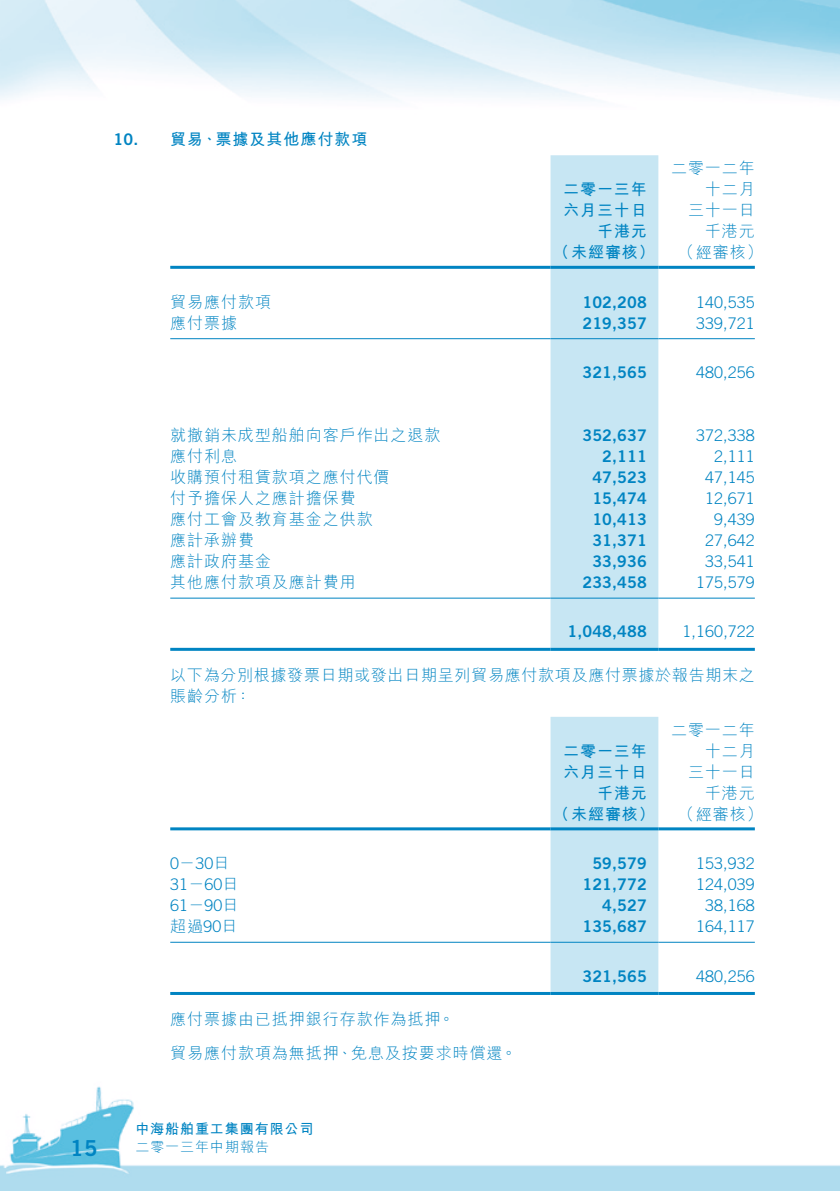
<style>
.page{position:relative;width:840px;height:1191px;background:#fff}
.page>*{position:absolute;margin:0;border:0;box-sizing:border-box;transform-origin:0 0}
.t1{font:22px "Trade Gothic LT Std Bd 2";color:#0084c2}
.Notes{font:300 16px/21px "M Hei HK";letter-spacing:.06em;color:#0084c2}
.Notes-2{font:300 16px "Trade Gothic LT Std";letter-spacing:.01em;color:#0084c2}
.Notes-3{font:16px "Trade Gothic LT Std Bd 2";letter-spacing:.01em;color:#0084c2}
.Notes-4{font:700 16px "M Hei HK";letter-spacing:.06em;color:#0084c2}
.Notes_HD1{font:700 16px "M Hei HK";letter-spacing:.06em;color:#0084c2}
.Notes_HD1-2{font:16px "Trade Gothic LT Std Bd 2";color:#0084c2}
.t2{font:700 14px "M Hei HK";letter-spacing:.065em;color:#0084c2}
.t3{font:300 14px "M Hei HK";letter-spacing:.07em;color:#0084c2}
.s1{font-family:"M Hei HK"}
.s2{font-family:"Trade Gothic LT Std"}
</style>
<div class="page">
<img style="left:0;top:1086px;width:839px;height:105px">
<div style="left:550px;top:155px;width:108px;height:493px;background:#c7e6f3"></div>
<hr style="left:170px;top:266px;width:380px;height:3px;background:#0084c2">
<hr style="left:550px;top:266px;width:108px;height:3px;background:#0084c2">
<hr style="left:658px;top:266px;width:96px;height:3px;background:#0084c2">
<hr style="left:170px;top:338px;width:380px;height:1px;background:#0084c2">
<hr style="left:550px;top:338px;width:108px;height:1px;background:#0084c2">
<hr style="left:658px;top:338px;width:96px;height:1px;background:#0084c2">
<hr style="left:170px;top:597px;width:380px;height:1px;background:#0084c2">
<hr style="left:550px;top:597px;width:108px;height:1px;background:#0084c2">
<hr style="left:658px;top:597px;width:96px;height:1px;background:#0084c2">
<hr style="left:170px;top:648px;width:380px;height:3px;background:#0084c2">
<hr style="left:550px;top:648px;width:108px;height:3px;background:#0084c2">
<hr style="left:658px;top:648px;width:96px;height:3px;background:#0084c2">
<div style="left:550px;top:717px;width:108px;height:275px;background:#c7e6f3"></div>
<hr style="left:170px;top:827px;width:380px;height:3px;background:#0084c2">
<hr style="left:550px;top:827px;width:108px;height:3px;background:#0084c2">
<hr style="left:658px;top:827px;width:96px;height:3px;background:#0084c2">
<hr style="left:170px;top:941px;width:380px;height:1px;background:#0084c2">
<hr style="left:550px;top:941px;width:108px;height:1px;background:#0084c2">
<hr style="left:658px;top:941px;width:96px;height:1px;background:#0084c2">
<hr style="left:170px;top:992px;width:380px;height:3px;background:#0084c2">
<hr style="left:550px;top:992px;width:108px;height:3px;background:#0084c2">
<hr style="left:658px;top:992px;width:96px;height:3px;background:#0084c2">
<p class="Notes_HD1-2" style="left:113px;top:129px;width:26px">10.</p>
<p class="Notes_HD1" style="left:170px;top:127px;width:198px">貿易、票據及其他應付款項</p>
<p class="Notes-4" style="left:562px;top:178px;width:85px">二零一三年</p>
<p class="Notes-4" style="left:562px;top:199px;width:85px">六月三十日</p>
<p class="Notes-4" style="left:596px;top:220px;width:51px">千港元</p>
<p class="Notes" style="left:670px;top:158px;width:85px">二零一二年</p>
<p class="Notes" style="left:704px;top:179px;width:51px">十二月</p>
<p class="Notes" style="left:687px;top:200px;width:68px">三十一日</p>
<p class="Notes" style="left:704px;top:221px;width:51px">千港元</p>
<p class="Notes-4" style="left:553px;top:241px;width:103px">（未經審核）</p>
<p class="Notes" style="left:678px;top:242px;width:86px">（經審核(</p>
<p class="Notes" style="left:170px;top:291px;width:102px">貿易應付款項</p>
<p class="Notes-3" style="left:582px;top:292px;width:66px">102,208</p>
<p class="Notes-2" style="left:695px;top:292px;width:60px">140,535</p>
<p class="Notes" style="left:170px;top:312px;width:68px">應付票據</p>
<p class="Notes-3" style="left:582px;top:313px;width:66px">219,357</p>
<p class="Notes-2" style="left:695px;top:313px;width:60px">339,721</p>
<p class="Notes-3" style="left:582px;top:362px;width:66px">321,565</p>
<p class="Notes-2" style="left:695px;top:363px;width:60px">480,256</p>
<p class="Notes" style="left:170px;top:424px;width:271px">就撤銷未成型船舶向客戶作出之退款</p>
<p class="Notes-3" style="left:582px;top:425px;width:66px">352,637</p>
<p class="Notes-2" style="left:695px;top:426px;width:60px">372,338</p>
<p class="Notes" style="left:170px;top:445px;width:68px">應付利息</p>
<p class="Notes-3" style="left:602px;top:446px;width:46px">2,111</p>
<p class="Notes-2" style="left:713px;top:447px;width:42px">2,111</p>
<p class="Notes" style="left:170px;top:466px;width:221px">收購預付租賃款項之應付代價</p>
<p class="Notes-3" style="left:592px;top:467px;width:56px">47,523</p>
<p class="Notes-2" style="left:704px;top:468px;width:51px">47,145</p>
<p class="Notes" style="left:170px;top:487px;width:187px">付予擔保人之應計擔保費</p>
<p class="Notes-3" style="left:592px;top:488px;width:56px">15,474</p>
<p class="Notes-2" style="left:704px;top:489px;width:51px">12,671</p>
<p class="Notes" style="left:170px;top:508px;width:204px">應付工會及教育基金之供款</p>
<p class="Notes-3" style="left:592px;top:509px;width:56px">10,413</p>
<p class="Notes-2" style="left:713px;top:510px;width:42px">9,439</p>
<p class="Notes" style="left:170px;top:529px;width:85px">應計承辦費</p>
<p class="Notes-3" style="left:592px;top:530px;width:56px">31,371</p>
<p class="Notes-2" style="left:704px;top:531px;width:51px">27,642</p>
<p class="Notes" style="left:170px;top:550px;width:102px">應計政府基金</p>
<p class="Notes-3" style="left:592px;top:551px;width:56px">33,936</p>
<p class="Notes-2" style="left:704px;top:552px;width:51px">33,541</p>
<p class="Notes" style="left:170px;top:571px;width:187px">其他應付款項及應計費用</p>
<p class="Notes-3" style="left:582px;top:572px;width:66px">233,458</p>
<p class="Notes-2" style="left:695px;top:573px;width:60px">175,579</p>
<p class="Notes-3" style="left:567px;top:622px;width:81px">1,048,488</p>
<p class="Notes" style="left:170px;top:664px;width:585px">以下為分別根據發票日期或發出日期呈列貿易應付款項及應付票據於報告期末之賬齡分析：</p>
<p class="Notes-2" style="left:682px;top:622px;width:74px">1,160,722</p>
<p class="Notes-4" style="left:562px;top:739px;width:85px">二零一三年</p>
<p class="Notes-4" style="left:562px;top:760px;width:85px">六月三十日</p>
<p class="Notes-4" style="left:596px;top:781px;width:51px">千港元</p>
<p class="Notes" style="left:670px;top:719px;width:85px">二零一二年</p>
<p class="Notes" style="left:704px;top:740px;width:51px">十二月</p>
<p class="Notes" style="left:687px;top:761px;width:68px">三十一日</p>
<p class="Notes" style="left:704px;top:782px;width:51px">千港元</p>
<p class="Notes-4" style="left:553px;top:802px;width:103px">（未經審核）</p>
<p class="Notes" style="left:678px;top:803px;width:86px">（經審核(</p>
<p class="Notes-2" style="left:170px;top:854px;width:61px">0<span class="s1">－</span>30<span class="s1">日</span></p>
<p class="Notes-3" style="left:592px;top:853px;width:56px">59,579</p>
<p class="Notes-2" style="left:695px;top:854px;width:60px">153,932</p>
<p class="Notes-2" style="left:170px;top:875px;width:70px">31<span class="s1">－</span>60<span class="s1">日</span></p>
<p class="Notes-3" style="left:582px;top:874px;width:66px">121,772</p>
<p class="Notes-2" style="left:695px;top:875px;width:60px">124,039</p>
<p class="Notes-2" style="left:170px;top:896px;width:70px">61<span class="s1">－</span>90<span class="s1">日</span></p>
<p class="Notes-3" style="left:602px;top:895px;width:46px">4,527</p>
<p class="Notes-2" style="left:704px;top:896px;width:51px">38,168</p>
<p class="Notes" style="left:170px;top:915px;width:69px">超過<span class="s2">90</span>日</p>
<p class="Notes-3" style="left:582px;top:916px;width:66px">135,687</p>
<p class="Notes-2" style="left:695px;top:917px;width:60px">164,117</p>
<p class="Notes-3" style="left:582px;top:966px;width:66px">321,565</p>
<p class="Notes-2" style="left:695px;top:966px;width:60px">480,256</p>
<p class="Notes" style="left:170px;top:1008px;width:286px">應付票據由已抵押銀行存款作為抵押。</p>
<p class="Notes" style="left:170px;top:1042px;width:348px">貿易應付款項為無抵押、免息及按要求時償還。</p>
<h1 class="t1" style="left:70px;top:1134px;width:29px">15</h1>
<p class="t2" style="left:135px;top:1118px;width:180px">中海船舶重工集團有限公司</p>
<p class="t3" style="left:135px;top:1139px;width:135px">二零一三年中期報告</p>
</div>
